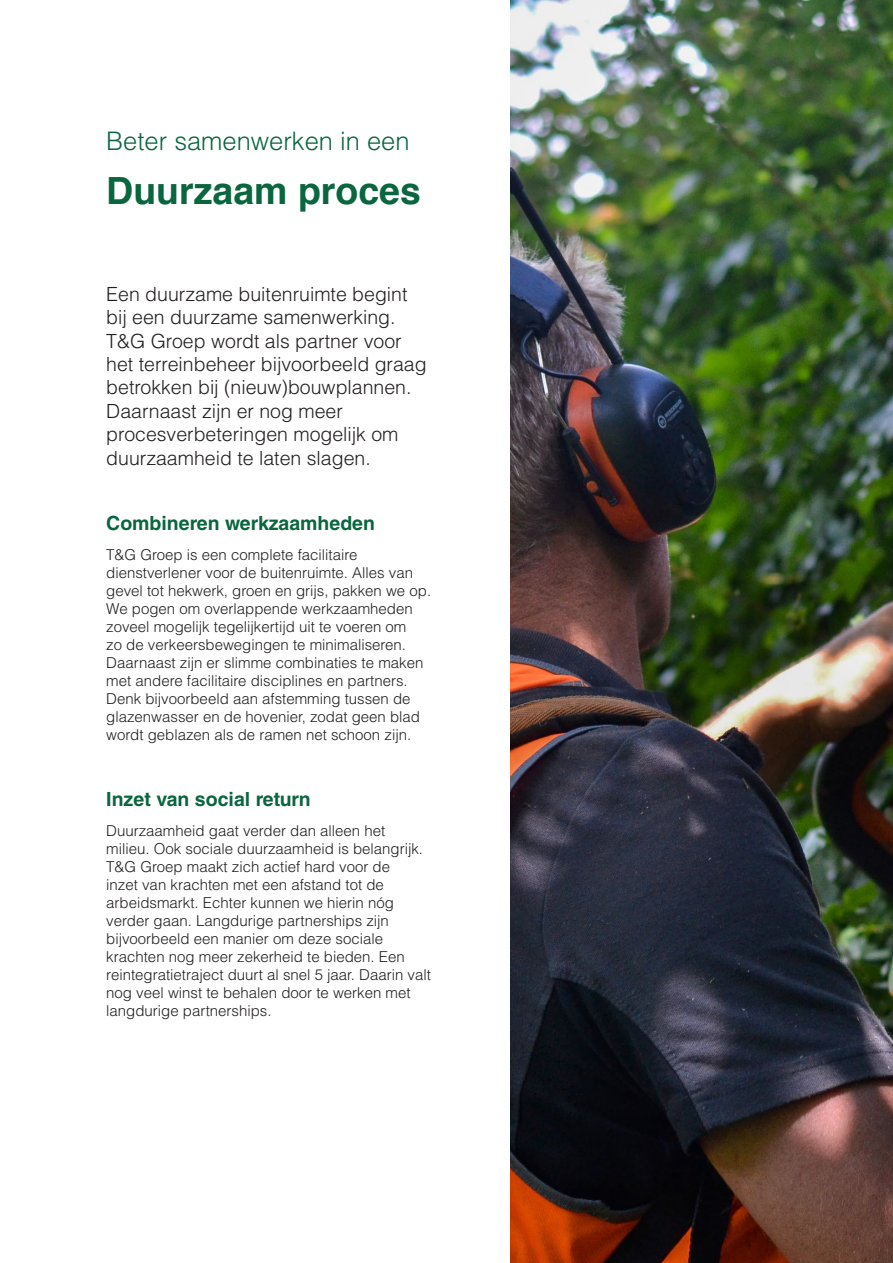
<style>
.page{position:relative;width:893px;height:1263px;background:#fff}
.page>*{position:absolute;margin:0;border:0;box-sizing:border-box;transform-origin:0 0}
.t1{font:700 37.5px "Helvetica";color:#0a663f}
.t2{font:300 25.5px "Helvetica LT Std";color:#0a663f}
.t3{font:300 19.5px/23.4px "Helvetica LT Std";color:#231f20}
.t4{font:700 19.5px "Helvetica LT Std";color:#0a663f}
.t5{font:300 15px/18px "Helvetica LT Std";color:#231f20}
</style>
<div class="page">
<img style="left:510px;top:0;width:383px;height:1263px">
<p class="t2" style="left:106px;top:125px;width:305px">Beter samenwerken in een</p>
<p class="t1" style="left:106px;top:160px;width:316px">Duurzaam proces</p>
<p class="t3" style="left:106px;top:282px;width:322px">Een duurzame buitenruimte begint bij een duurzame samenwerking.<br>T&amp;G Groep wordt als partner voor het terreinbeheer bijvoorbeeld graag betrokken bij (nieuw)bouwplannen.<br>Daarnaast zijn er nog meer procesverbeteringen mogelijk om duurzaamheid te laten slagen.</p>
<p class="t4" style="left:106px;top:511px;width:270px">Combineren werkzaamheden</p>
<p class="t5" style="left:106px;top:546px;width:326px">T&amp;G Groep is een complete facilitaire dienstverlener voor de buitenruimte. Alles van gevel tot hekwerk, groen en grijs, pakken we op.<br>We pogen om overlappende werkzaamheden zoveel mogelijk tegelijkertijd uit te voeren om<br>zo de verkeersbewegingen te minimaliseren.<br>Daarnaast zijn er slimme combinaties te maken met andere facilitaire disciplines en partners.<br>Denk bijvoorbeeld aan afstemming tussen de glazenwasser en de hovenier, zodat geen blad wordt geblazen als de ramen net schoon zijn.</p>
<p class="t4" style="left:106px;top:787px;width:206px">Inzet van social return</p>
<p class="t5" style="left:106px;top:821px;width:326px">Duurzaamheid gaat verder dan alleen het milieu. Ook sociale duurzaamheid is belangrijk.<br>T&amp;G Groep maakt zich actief hard voor de<br>inzet van krachten met een afstand tot de arbeidsmarkt. Echter kunnen we hierin nóg verder gaan. Langdurige partnerships zijn bijvoorbeeld een manier om deze sociale krachten nog meer zekerheid te bieden. Een reintegratietraject duurt al snel 5 jaar. Daarin valt nog veel winst te behalen door te werken met langdurige partnerships.</p>
</div>
